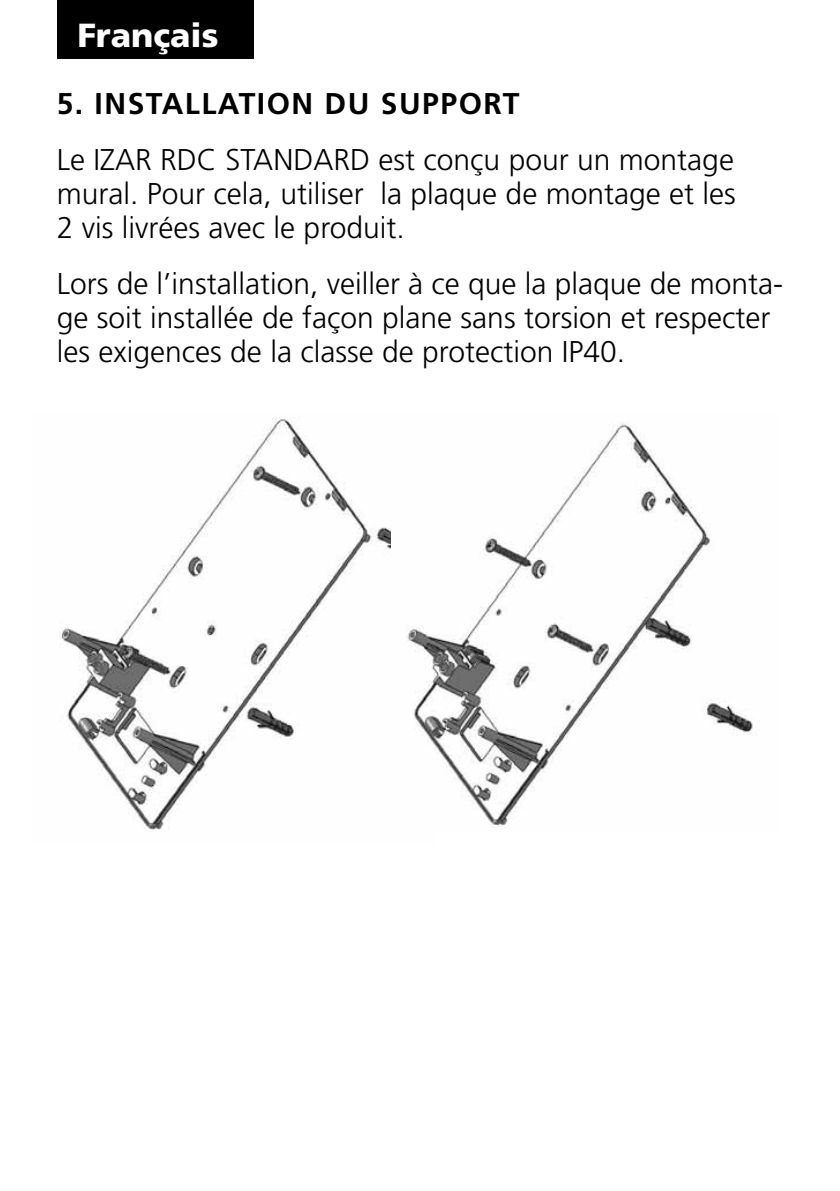
<style>
.page{position:relative;width:840px;height:1191px;background:#fff}
.page>*{position:absolute;margin:0;border:0;box-sizing:border-box;transform-origin:0 0}
.t1{font:900 33.2px "Frutiger";color:#fff}
.t2{font:300 30px/34px "Frutiger";color:#000;text-align:justify}
.t3{font:700 30px "Frutiger";letter-spacing:.05em;color:#000}
</style>
<div class="page">
<div style="left:57px;top:0;width:196px;height:59px;background:#000"></div>
<img style="left:60px;top:417px;width:331px;height:414px">
<img style="left:407px;top:422px;width:346px;height:406px">
<p class="t1" style="left:77px;top:15px;width:142px">Français</p>
<p class="t3" style="left:57px;top:86px;width:464px">5. INSTALLATION DU SUPPORT</p>
<p class="t2" style="left:57px;top:143px;width:680px">Le IZAR RDC STANDARD est conçu pour un montage mural. Pour cela, utiliser la plaque de montage et les 2 vis livrées avec le produit.</p>
<p class="t2" style="left:57px;top:267px;width:727px;text-align:left">Lors de l’installation, veiller à ce que la plaque de monta&shy;ge soit installée de façon plane sans torsion et respecter les exigences de la classe de protection IP40.</p>
</div>
